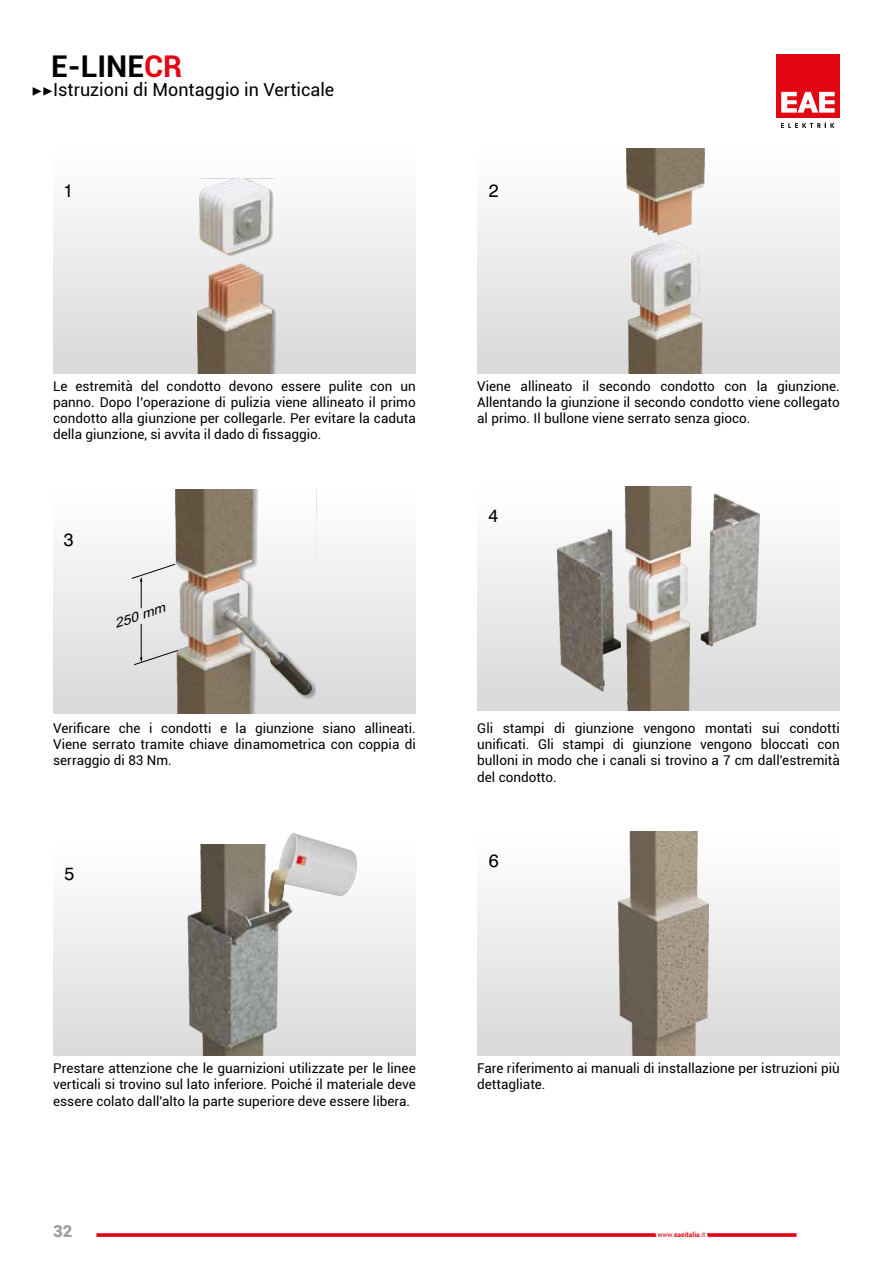
<style>
.page{position:relative;width:893px;height:1263px;background:#fff}
.page>*{position:absolute;margin:0;border:0;box-sizing:border-box;transform-origin:0 0}
.t1{font:700 30px "Roboto";color:#000}
.t2{font:18px "Roboto";color:#000}
.t3{font:18px "Swiss 721 BT";color:#000}
.t4{font:900 16.5px "Roboto";color:#9d9d9c}
.t5{font:13.5px/16.2px "Roboto";color:#000;text-align:justify}
.t6{font:italic 13.2px "Arial";color:#000;scale:1.11 1}
.t7{font:700 6.75px "Roboto";color:#e30613}
.s1{color:#e30613}
.s2{font-family:"Minion Pro"}
.s3{font-weight:400}
</style>
<div class="page">
<svg style="left:96px;top:1233px;width:700px;height:4px;background:#e72b36"></svg>
<div style="left:776px;top:54px;width:64px;height:64px;background:#e30613"></div>
<svg style="left:781px;top:92px;width:54px;height:21px"></svg>
<svg style="left:781px;top:122px;width:53px;height:6px"></svg>
<div style="left:53px;top:149px;width:363px;height:224px;background:linear-gradient(to bottom,#fff,#d8d8d8)"></div>
<div style="left:199px;top:178px;width:77px;height:195px;background:#000;opacity:.35"></div>
<img style="left:198px;top:178px;width:73px;height:195px">
<div style="left:477px;top:149px;width:363px;height:224px;background:linear-gradient(to bottom,#fff,#d8d8d8)"></div>
<img style="left:627px;top:149px;width:77px;height:224px">
<div style="left:53px;top:489px;width:363px;height:225px;background:linear-gradient(to bottom,#fffffe,#d8d8d8)"></div>
<div style="left:177px;top:489px;width:140px;height:225px;background:#000;opacity:.35"></div>
<img style="left:176px;top:489px;width:136px;height:225px">
<hr style="left:141px;top:624px;width:1px;height:35px;background:#000">
<svg style="left:134px;top:650px;width:44px;height:15px"></svg>
<svg style="left:131px;top:564px;width:45px;height:44px"></svg>
<div style="left:477px;top:486px;width:363px;height:225px;background:linear-gradient(to bottom,#fff,#d8d8d8)"></div>
<img style="left:557px;top:486px;width:202px;height:225px">
<div style="left:53px;top:844px;width:363px;height:211px;background:linear-gradient(to bottom,#fff,#dadada)"></div>
<img style="left:94px;top:844px;width:281px;height:211px">
<img style="left:261px;top:832px;width:106px;height:83px">
<div style="left:477px;top:831px;width:363px;height:224px;background:linear-gradient(to bottom,#fff,#d8d8d8)"></div>
<img style="left:619px;top:831px;width:89px;height:224px">
<h1 class="t1" style="left:51px;top:45px;width:133px">E-LINE<span class="s1">CR</span></h1>
<h2 class="t2" style="left:31px;top:77px;width:304px"><span class="s2">▶▶</span>Istruzioni di Montaggio in Verticale</h2>
<h2 class="t3" style="left:64px;top:179px;width:11px">1</h2>
<h2 class="t3" style="left:489px;top:179px;width:11px">2</h2>
<p class="t5" style="left:53px;top:377px;width:364px">Le estremità del condotto devono essere pulite con un panno. Dopo l’operazione di pulizia viene allineato il primo condotto alla giunzione per collegarle. Per evitare la caduta della giunzione, si avvita il dado di fissaggio.</p>
<h2 class="t3" style="left:64px;top:528px;width:11px">3</h2>
<p class="t6" style="left:112px;top:615px;width:49px;rotate:-18deg">250 mm</p>
<p class="t5" style="left:53px;top:720px;width:364px">Verificare che i condotti e la giunzione siano allineati.<br>Viene serrato tramite chiave dinamometrica con coppia di serraggio di 83 Nm.</p>
<h2 class="t3" style="left:64px;top:863px;width:11px">5</h2>
<p class="t5" style="left:477px;top:377px;width:364px">Viene allineato il secondo condotto con la giunzione.<br>Allentando la giunzione il secondo condotto viene collegato al primo. Il bullone viene serrato senza gioco.</p>
<h2 class="t3" style="left:489px;top:505px;width:11px">4</h2>
<p class="t5" style="left:477px;top:720px;width:364px">Gli stampi di giunzione vengono montati sui condotti unificati. Gli stampi di giunzione vengono bloccati con bulloni in modo che i canali si trovino a 7 cm dall'estremità del condotto.</p>
<h2 class="t3" style="left:489px;top:849px;width:11px">6</h2>
<p class="t5" style="left:53px;top:1060px;width:364px">Prestare attenzione che le guarnizioni utilizzate per le linee verticali si trovino sul lato inferiore. Poiché il materiale deve essere colato dall'alto la parte superiore deve essere libera.</p>
<p class="t4" style="left:53px;top:1219px;width:21px">32</p>
<p class="t5" style="left:477px;top:1060px;width:364px">Fare riferimento ai manuali di installazione per istruzioni più dettagliate.</p>
<p class="t7" style="left:657px;top:1230px;width:50px"><span class="s3">www.</span>eaeitalia<span class="s3">.it</span></p>
</div>
